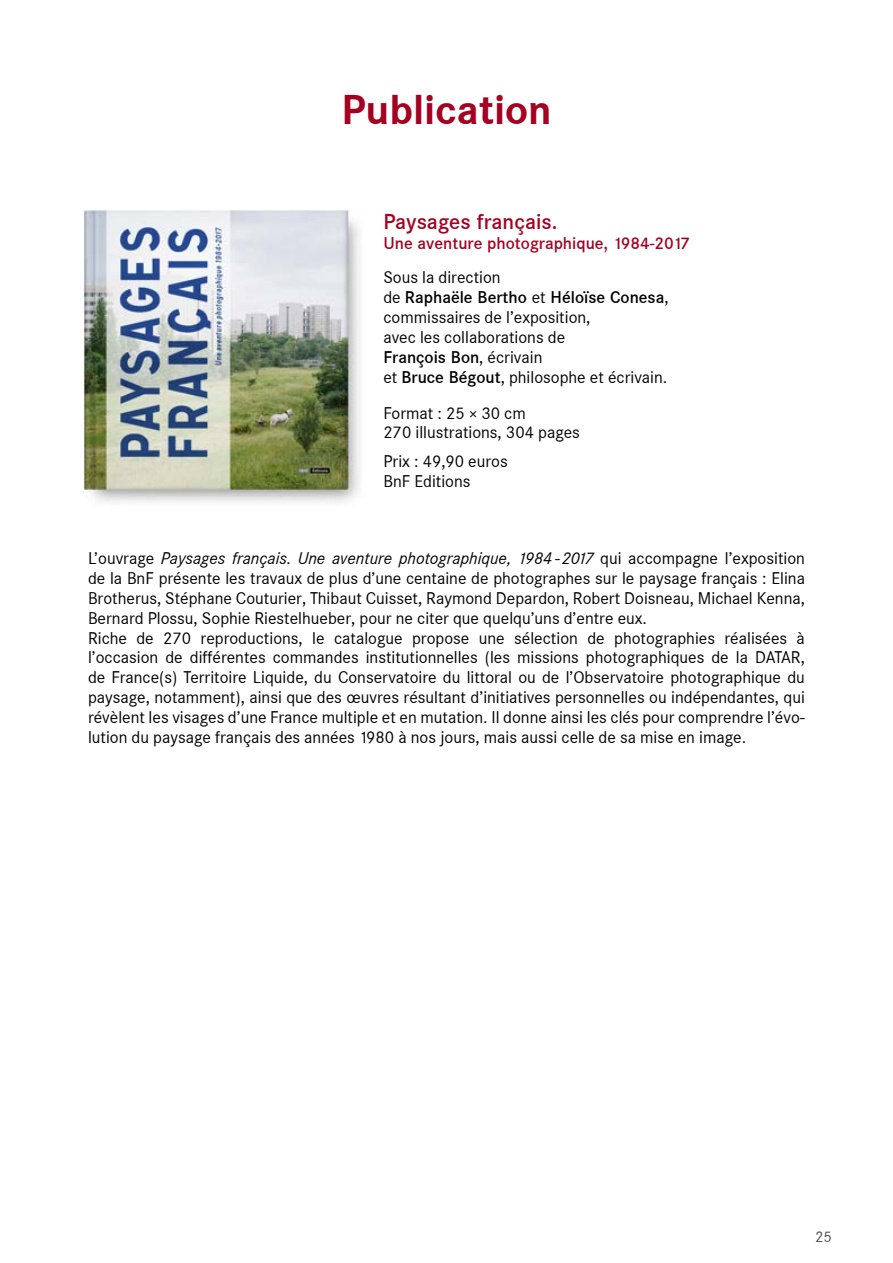
<style>
.page{position:relative;width:893px;height:1263px;background:#fff}
.page>*{position:absolute;margin:0;border:0;box-sizing:border-box;transform-origin:0 0}
.t1{font:700 40.5px "Corporate SBQ";color:#a50021}
.t2{font:500 21px "Corporate SBQ";color:#a50021}
.t3{font:16.5px/19.8px "Corporate SBQ";color:#000}
.t4{font:500 16.5px "Corporate SBQ";color:#a50021}
.t5{font:15px "Corporate SBQ";color:#4d4d4f}
.s1{font-weight:500}
.s2{font-style:italic}
</style>
<div class="page">
<img style="left:84px;top:209px;width:276px;height:294px">
<p class="t1" style="left:341px;top:85px;width:212px">Publication</p>
<p class="t2" style="left:383px;top:209px;width:176px">Paysages français.</p>
<p class="t4" style="left:383px;top:233px;width:308px">Une aventure photographique, 1984-2017</p>
<p class="t3" style="left:383px;top:268px;width:287px">Sous la direction<br>de <span class="s1">Raphaële Bertho</span> et <span class="s1">Héloïse Conesa</span>, commissaires de l’exposition,<br>avec les collaborations de<br><span class="s1">François Bon</span>, écrivain<br>et <span class="s1">Bruce Bégout</span>, philosophe et écrivain.</p>
<p class="t3" style="left:383px;top:403px;width:198px">Format : 25 × 30 cm<br>270 illustrations, 304 pages</p>
<p class="t3" style="left:383px;top:452px;width:126px">Prix : 49,90 euros<br>BnF Editions</p>
<p class="t3" style="left:88px;top:549px;width:718px">L’ouvrage <span class="s2">Paysages français. Une aventure photographique, 1984 - 2017</span> qui accompagne l’exposition de la BnF présente les travaux de plus d’une centaine de photographes sur le paysage français : Elina Brotherus, Stéphane Couturier, Thibaut Cuisset, Raymond Depardon, Robert Doisneau, Michael Kenna, Bernard Plossu, Sophie Riestelhueber, pour ne citer que quelqu’uns d’entre eux.<br>Riche de 270 reproductions, le catalogue propose une sélection de photographies réalisées à l’occasion de différentes commandes institutionnelles (les missions photographiques de la DATAR, de France(s) Territoire Liquide, du Conservatoire du littoral ou de l’Observatoire photographique du paysage, notamment), ainsi que des œuvres résultant d’initiatives personnelles ou indépendantes, qui révèlent les visages d’une France multiple et en mutation. Il donne ainsi les clés pour comprendre l’évo&shy;lution du paysage français des années 1980 à nos jours, mais aussi celle de sa mise en image.</p>
<p class="t5" style="left:815px;top:1227px;width:19px">25</p>
</div>
